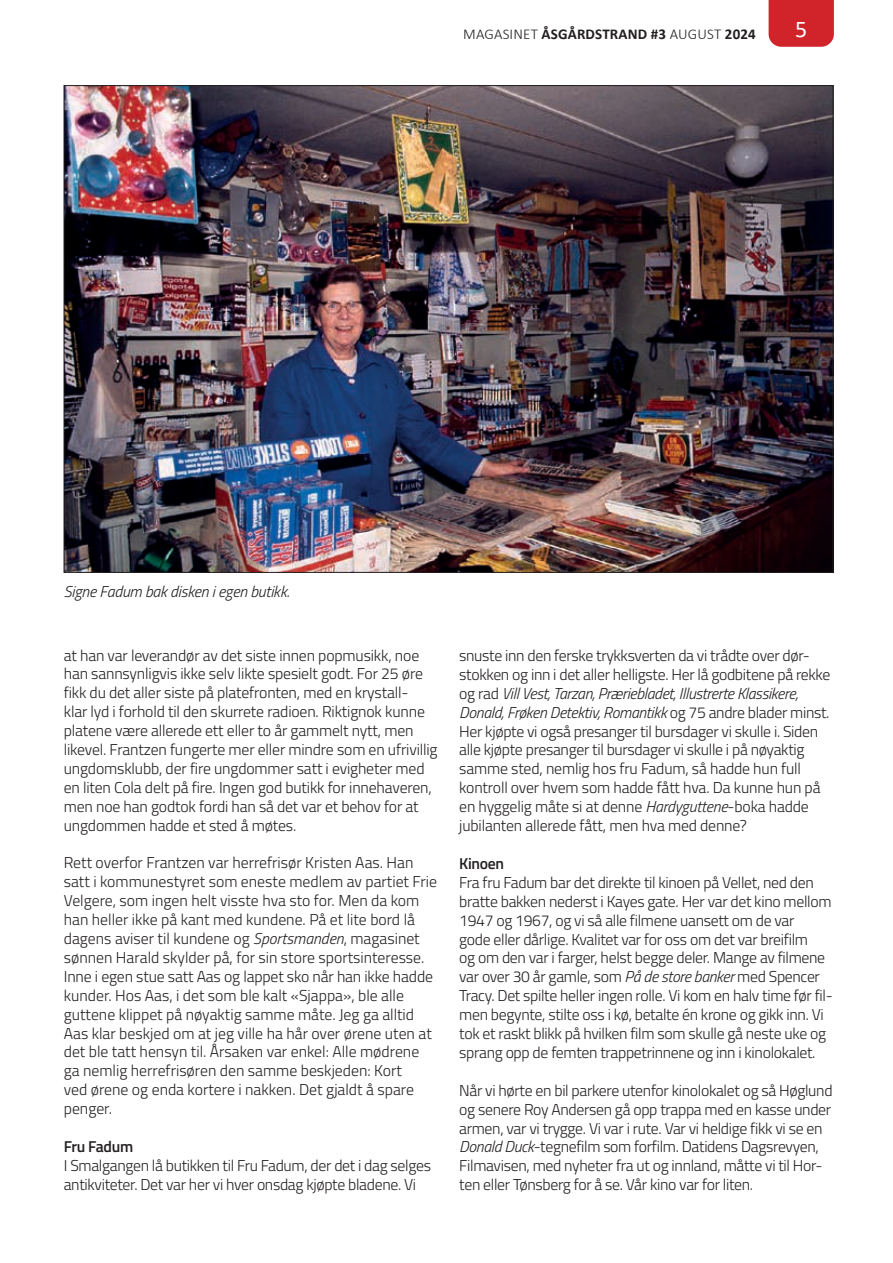
<style>
.page{position:relative;width:893px;height:1263px;background:#fff}
.page>*{position:absolute;margin:0;border:0;box-sizing:border-box;transform-origin:0 0}
.t1{font:24px "Calibri";color:#fff}
.t2{font:300 15.75px/18.9px "Titillium Web";letter-spacing:-.015em;color:#231f20}
.t3{font:italic 300 15.75px "Titillium Web";letter-spacing:-.01em;color:#231f20}
.t4{font:600 15.75px "Titillium Web";letter-spacing:-.02em;color:#231f20}
.t5{font:700 15px "Calibri";letter-spacing:.01em;color:#231f20}
.s1{font-weight:300}
.s2{font-style:italic}
</style>
<div class="page">
<div style="left:769px;top:0;width:65px;height:47px;background:#d1232a"></div>
<img style="left:66px;top:87px;width:765px;height:484px">
<p class="t5" style="left:463px;top:23px;width:294px"><span class="s1">MAGASINET</span> ÅSGÅRDSTRAND #3 <span class="s1">AUGUST</span> 2024</p>
<h1 class="t1" style="left:795px;top:13px;width:14px">5</h1>
<p class="t3" style="left:64px;top:580px;width:227px">Signe Fadum bak disken i egen butikk.</p>
<p class="t2" style="left:64px;top:645px;width:375px">at han var leverandør av det siste innen popmusikk, noe han sannsynligvis ikke selv likte spesielt godt. For 25 øre fikk du det aller siste på platefronten, med en krystall-<br>klar lyd i forhold til den skurrete radioen. Riktignok kunne platene være allerede ett eller to år gammelt nytt, men likevel. Frantzen fungerte mer eller mindre som en ufrivillig ungdomsklubb, der fire ungdommer satt i evigheter med en liten Cola delt på fire. Ingen god butikk for innehaveren, men noe han godtok fordi han så det var et behov for at ungdommen hadde et sted å møtes.</p>
<p class="t2" style="left:64px;top:853px;width:375px">Rett overfor Frantzen var herrefrisør Kristen Aas. Han satt i kommunestyret som eneste medlem av partiet Frie Velgere, som ingen helt visste hva sto for. Men da kom han heller ikke på kant med kundene. På et lite bord lå dagens aviser til kundene og <span class="s2">Sportsmanden</span>, magasinet sønnen Harald skylder på, for sin store sportsinteresse.<br>Inne i egen stue satt Aas og lappet sko når han ikke hadde kunder. Hos Aas, i det som ble kalt «Sjappa», ble alle guttene klippet på nøyaktig samme måte. Jeg ga alltid Aas klar beskjed om at jeg ville ha hår over ørene uten at det ble tatt hensyn til. Årsaken var enkel: Alle mødrene ga nemlig herrefrisøren den samme beskjeden: Kort<br>ved ørene og enda kortere i nakken. Det gjaldt å spare penger.</p>
<p class="t4" style="left:64px;top:1134px;width:71px">Fru Fadum</p>
<p class="t2" style="left:64px;top:1155px;width:369px">I Smalgangen lå butikken til Fru Fadum, der det i dag selges antikviteter. Det var her vi hver onsdag kjøpte bladene. Vi</p>
<p class="t2" style="left:459px;top:645px;width:373px">snuste inn den ferske trykksverten da vi trådte over dør&shy;stokken og inn i det aller helligste. Her lå godbitene på rekke og rad <span class="s2">Vill Vest, Tarzan, Præriebladet, Illustrerte Klassikere, Donald, Frøken Detektiv, Romantikk</span> og 75 andre blader minst.<br>Her kjøpte vi også presanger til bursdager vi skulle i. Siden alle kjøpte presanger til bursdager vi skulle i på nøyaktig samme sted, nemlig hos fru Fadum, så hadde hun full kontroll over hvem som hadde fått hva. Da kunne hun på en hyggelig måte si at denne <span class="s2">Hardyguttene</span>-boka hadde jubilanten allerede fått, men hva med denne?</p>
<p class="t4" style="left:459px;top:851px;width:46px">Kinoen</p>
<p class="t2" style="left:459px;top:872px;width:375px">Fra fru Fadum bar det direkte til kinoen på Vellet, ned den bratte bakken nederst i Kayes gate. Her var det kino mellom 1947 og 1967, og vi så alle filmene uansett om de var<br>gode eller dårlige. Kvalitet var for oss om det var breifilm<br>og om den var i farger, helst begge deler. Mange av filmene var over 30 år gamle, som <span class="s2">På de store banker</span> med Spencer Tracy. Det spilte heller ingen rolle. Vi kom en halv time før fil&shy;men begynte, stilte oss i kø, betalte én krone og gikk inn. Vi tok et raskt blikk på hvilken film som skulle gå neste uke og sprang opp de femten trappetrinnene og inn i kinolokalet.</p>
<p class="t2" style="left:459px;top:1080px;width:375px">Når vi hørte en bil parkere utenfor kinolokalet og så Høglund og senere Roy Andersen gå opp trappa med en kasse under armen, var vi trygge. Vi var i rute. Var vi heldige fikk vi se en <span class="s2">Donald Duck</span>-tegnefilm som forfilm. Datidens Dagsrevyen, Filmavisen, med nyheter fra ut og innland, måtte vi til Hor&shy;ten eller Tønsberg for å se. Vår kino var for liten.</p>
</div>
